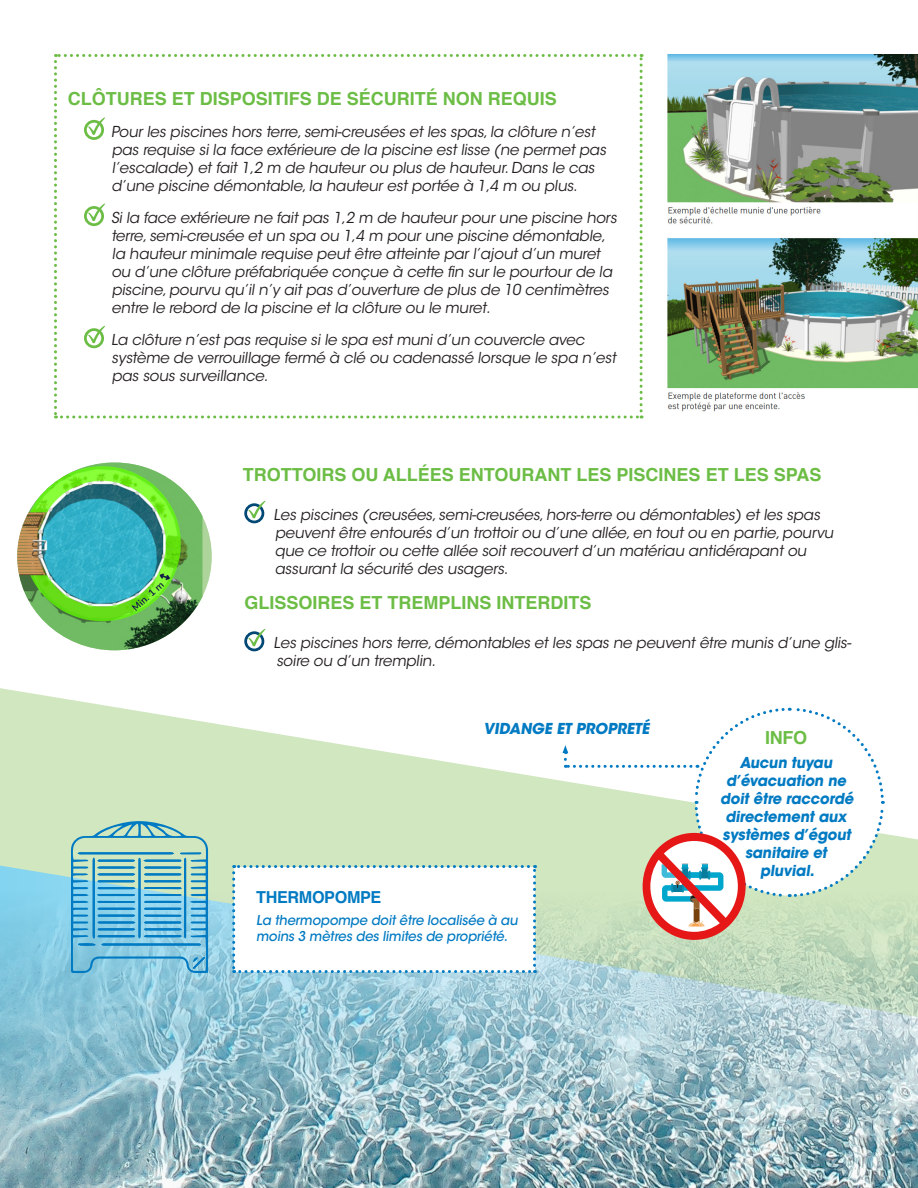
<style>
.page{position:relative;width:918px;height:1188px;background:#fff}
.page>*{position:absolute;margin:0;border:0;box-sizing:border-box;transform-origin:0 0}
.sous_SECTION_eng{font:700 18px "Helvetica";color:#6cbd45}
.sous_SECTION_eng-2{font:700 16.5px "Helvetica";letter-spacing:-.02em;color:#007ac2}
.sous_SECTION_eng-3{font:15px/18px "ITC Avant Garde Std";color:#231f20}
.sous_SECTION_eng-4{font:700 15px/18px "ITC Avant Garde Std";color:#007ac2;text-align:center}
.sous_SECTION_eng-5{font:500 13.5px/16.2px "ITC Avant Garde Std";color:#007ac2}
</style>
<div class="page">
<svg style="left:0;top:688px;width:918px;height:203px;fill:#d1e7c0"></svg>
<img style="left:0;top:891px;width:918px;height:297px">
<svg style="left:232px;top:865px;width:304px;height:108px"></svg>
<svg style="left:71px;top:821px;width:137px;height:152px;background:#7ec0d0"></svg>
<svg style="left:244px;top:501px;width:21px;height:22px"></svg>
<svg style="left:244px;top:629px;width:21px;height:22px"></svg>
<img style="left:17px;top:463px;width:185px;height:187px">
<svg style="left:563px;top:706px;width:322px;height:234px"></svg>
<svg style="left:54px;top:54px;width:589px;height:364px"></svg>
<img style="left:667px;top:54px;width:251px;height:358px">
<p class="sous_SECTION_eng" style="left:68px;top:84px;width:491px">CLÔTURES ET DISPOSITIFS DE SÉCURITÉ NON REQUIS</p>
<p class="sous_SECTION_eng-3" style="left:111px;top:123px;width:499px">Pour les piscines hors terre,semi-creusées et les spas,la clôture n’est pas requise si la face extérieure de la piscine est lisse (ne permet pas l’escalade) et fait 1,2 m de hauteur ou plus de hauteur.Dans le cas d’une piscine démontable,la hauteur est portée à 1,4 m ou plus.</p>
<p class="sous_SECTION_eng-3" style="left:111px;top:209px;width:510px">Si la face extérieure ne fait pas 1,2 m de hauteur pour une piscine hors terre,semi-creusée et un spa ou 1,4 m pour une piscine démontable, la hauteur minimale requise peut être atteinte par l’ajout d’un muret ou d’une clôture préfabriquée conçue à cette fin sur le pourtour de la piscine,pourvu qu’il n’y ait pas d’ouverture de plus de 10 centimètres entre le rebord de la piscine et la clôture ou le muret.</p>
<p class="sous_SECTION_eng-3" style="left:111px;top:331px;width:509px">La clôture n’est pas requise si le spa est muni d’un couvercle avec système de verrouillage fermé à clé ou cadenassé lorsque le spa n’est pas sous surveillance.</p>
<p class="sous_SECTION_eng" style="left:243px;top:461px;width:580px">TROTTOIRS OU ALLÉES ENTOURANT LES PISCINES ET LES SPAS</p>
<p class="sous_SECTION_eng-3" style="left:274px;top:506px;width:564px">Les piscines (creusées,semi-creusées,hors-terre ou démontables) et les spas peuvent être entourés d’un trottoir ou d’une allée,en tout ou en partie,pourvu que ce trottoir ou cette allée soit recouvert d’un matériau antidérapant ou assurant la sécurité des usagers.</p>
<p class="sous_SECTION_eng" style="left:245px;top:589px;width:349px">GLISSOIRES ET TREMPLINS INTERDITS</p>
<p class="sous_SECTION_eng-3" style="left:274px;top:634px;width:581px">Les piscines hors terre,démontables et les spas ne peuvent être munis d’une glis&shy;soire ou d’un tremplin.</p>
<p class="sous_SECTION_eng-4" style="left:484px;top:719px;width:170px">VIDANGE ET PROPRETÉ</p>
<p class="sous_SECTION_eng-2" style="left:256px;top:884px;width:127px">THERMOPOMPE</p>
<p class="sous_SECTION_eng-5" style="left:256px;top:912px;width:266px">La thermopompe doit être localisée à au moins 3 mètres des limites de propriété.</p>
<p class="sous_SECTION_eng" style="left:765px;top:723px;width:43px">INFO</p>
<p class="sous_SECTION_eng-4" style="left:720px;top:754px;width:137px">Aucun tuyau d’évacuation ne doit être raccordé directement aux systèmes d’égout sanitaire et pluvial.</p>
</div>
